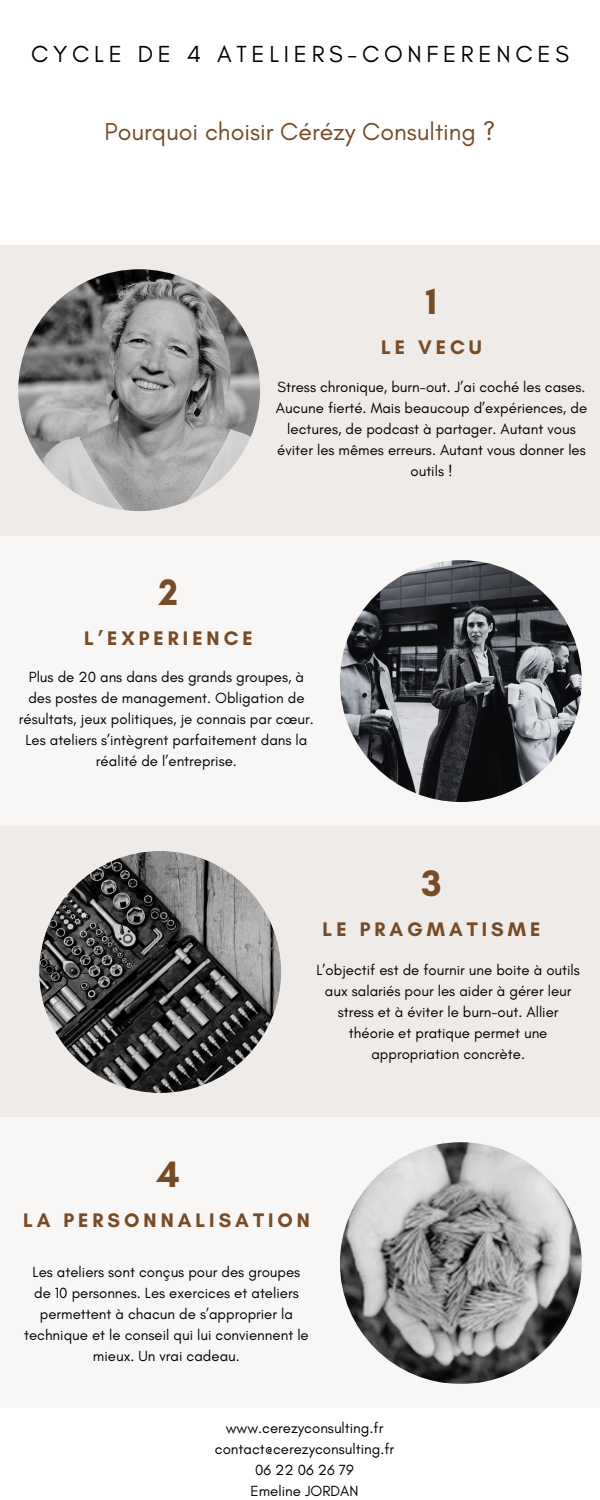
<style>
.page{position:relative;width:600px;height:1500px;background:#fff}
.page>*{position:absolute;margin:0;border:0;box-sizing:border-box;transform-origin:0 0}
.t1{font:700 37.4px "Glacial Indifference";color:#764b26}
.t2{font:24.9px "Glacial Indifference";color:#764b26}
.t3{font:23.7px "Glacial Indifference";letter-spacing:.2em;color:#000}
.t4{font:700 20px "Glacial Indifference";letter-spacing:.2em;color:#764b26}
.t5{font:15px/21px "Glacial Indifference";color:#000;text-align:center}
</style>
<div class="page">
<div style="left:0;top:245px;width:600px;height:291px;background:#efebe8"></div>
<div style="left:0;top:536px;width:600px;height:291px;background:#f8f7f6"></div>
<div style="left:0;top:827px;width:600px;height:290px;background:#efebe8"></div>
<div style="left:0;top:1117px;width:600px;height:291px;background:#f8f7f6"></div>
<img style="left:18px;top:269px;width:242px;height:242px;border-radius:50%">
<img style="left:340px;top:560px;width:242px;height:242px;border-radius:50%">
<img style="left:39px;top:851px;width:242px;height:242px;border-radius:50%">
<img style="left:340px;top:1142px;width:242px;height:242px;border-radius:50%">
<h3 class="t3" style="left:31px;top:40px;width:539px">CYCLE DE 4 ATELIERS-CONFERENCES</h3>
<p class="t2" style="left:105px;top:116px;width:392px">Pourquoi choisir Cérézy Consulting ?</p>
<p class="t1" style="left:426px;top:279px;width:13px">1</p>
<p class="t4" style="left:381px;top:335px;width:102px">LE VECU</p>
<h3 class="t5" style="left:276px;top:376px;width:313px">Stress chronique, burn-out. J’ai coché les cases.<br>Aucune fierté. Mais beaucoup d’expériences, de lectures, de podcast à partager. Autant vous éviter les mêmes erreurs. Autant vous donner les outils !</h3>
<p class="t1" style="left:159px;top:570px;width:21px">2</p>
<p class="t4" style="left:84px;top:626px;width:170px">L’EXPERIENCE</p>
<p class="t5" style="left:19px;top:667px;width:296px">Plus de 20 ans dans des grands groupes, à des postes de management. Obligation de résultats, jeux politiques, je connais par cœur.<br>Les ateliers s’intègrent parfaitement dans la réalité de l’entreprise.</p>
<h3 class="t1" style="left:421px;top:860px;width:22px">3</h3>
<p class="t4" style="left:323px;top:917px;width:219px">LE PRAGMATISME</p>
<p class="t5" style="left:316px;top:959px;width:265px">L’objectif est de fournir une boite à outils aux salariés pour les aider à gérer leur stress et à éviter le burn-out. Allier théorie et pratique permet une appropriation concrète.</p>
<h3 class="t1" style="left:157px;top:1151px;width:24px">4</h3>
<p class="t4" style="left:23px;top:1208px;width:288px">LA PERSONNALISATION</p>
<p class="t5" style="left:24px;top:1262px;width:286px">Les ateliers sont conçus pour des groupes de 10 personnes. Les exercices et ateliers permettent à chacun de s’approprier la technique et le conseil qui lui conviennent le mieux. Un vrai cadeau.</p>
<p class="t5" style="left:226px;top:1418px;width:159px">www.cerezyconsulting.fr</p>
<p class="t5" style="left:215px;top:1439px;width:181px">contact@cerezyconsulting.fr</p>
<p class="t5" style="left:255px;top:1460px;width:100px">06 22 06 26 79</p>
<p class="t5" style="left:251px;top:1481px;width:109px">Emeline JORDAN</p>
</div>
